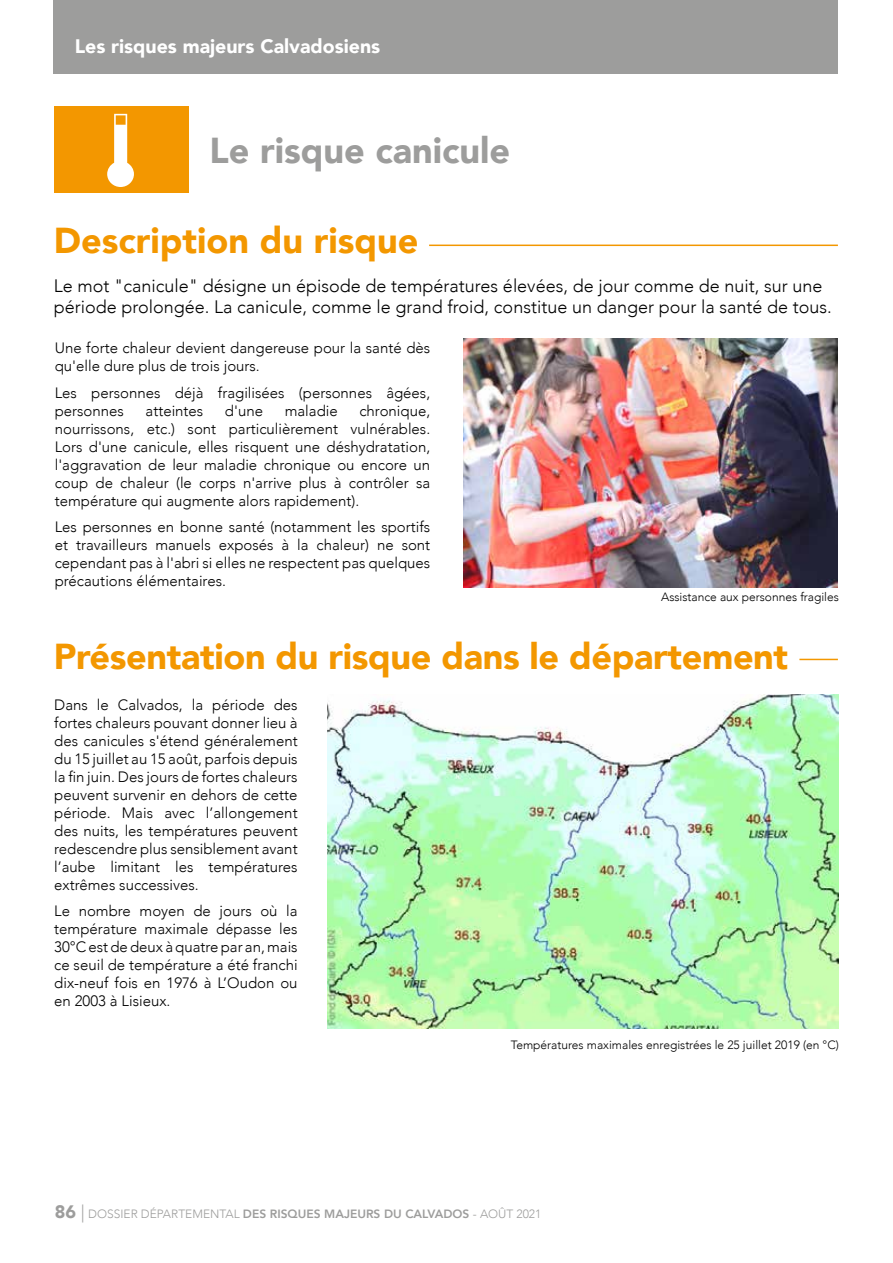
<style>
.page{position:relative;width:893px;height:1263px;background:#fff}
.page>*{position:absolute;margin:0;border:0;box-sizing:border-box;transform-origin:0 0}
.t1{font:900 36px "Avenir";letter-spacing:-.01em;color:#f39700}
.t2{font:900 36px "Avenir";color:#9d9d9c}
.t3{font:900 19.5px "Avenir";color:#fff}
.t4{font:300 18px/21px "Avenir";color:#000}
.t5{font:300 15px/18px "Avenir";color:#000;text-align:justify}
.t6{font:300 12px "Avenir";color:#000}
.t7{font:300 12px "Avenir";color:#9d9d9c}
.s1{font-weight:900;font-size:18px}
.s2{font-size:18px}
.s3{font-weight:800}
</style>
<div class="page">
<div style="left:55px;top:106px;width:134px;height:87px;background:#f39700"></div>
<svg style="left:107px;top:114px;width:27px;height:73px"></svg>
<div style="left:54px;top:0;width:784px;height:73px;background:#9d9d9c"></div>
<hr style="left:429px;top:245px;width:409px;height:1px;background:#f39700">
<hr style="left:799px;top:659px;width:39px;height:1px;background:#f39700">
<img style="left:327px;top:695px;width:512px;height:334px">
<img style="left:463px;top:338px;width:375px;height:250px">
<h2 class="t3" style="left:75px;top:30px;width:307px">Les risques majeurs Calvadosiens</h2>
<h1 class="t2" style="left:209px;top:120px;width:302px">Le risque canicule</h1>
<h1 class="t1" style="left:54px;top:209px;width:366px">Description du risque</h1>
<p class="t4" style="left:54px;top:275px;width:780px">Le mot "canicule" désigne un épisode de températures élevées, de jour comme de nuit, sur une période prolongée. La canicule, comme le grand froid, constitue un danger pour la santé de tous.</p>
<p class="t5" style="left:55px;top:339px;width:377px">Une forte chaleur devient dangereuse pour la santé dès qu'elle dure plus de trois jours.</p>
<p class="t5" style="left:55px;top:383px;width:377px">Les personnes déjà fragilisées (personnes âgées, personnes</p>
<p class="t5" style="left:55px;top:401px;width:377px;text-indent:305px">chronique, nourrissons, etc.) sont particulièrement vulnérables.<br>Lors d'une canicule, elles risquent une déshydratation, l'aggravation de leur maladie chronique ou encore un coup de chaleur (le corps n'arrive plus à contrôler sa température qui augmente alors rapidement).</p>
<p class="t5" style="left:55px;top:518px;width:377px">Les personnes en bonne santé (notamment les sportifs et travailleurs manuels exposés à la chaleur) ne sont cependant pas à l'abri si elles ne respectent pas quelques précautions élémentaires.</p>
<p class="t5" style="left:146px;top:401px;width:59px">atteintes</p>
<p class="t5" style="left:225px;top:401px;width:40px">d'une</p>
<p class="t5" style="left:285px;top:401px;width:55px">maladie</p>
<p class="t6" style="left:661px;top:589px;width:179px">Assistance aux personnes fragiles</p>
<h1 class="t1" style="left:54px;top:625px;width:736px">Présentation du risque dans le département</h1>
<p class="t5" style="left:54px;top:696px;width:245px">Dans le Calvados, la période des fortes chaleurs pouvant donner lieu à des canicules s'étend généralement du 15 juillet au 15 août, parfois depuis la fin juin. Des jours de fortes chaleurs peuvent survenir en dehors de cette période. Mais avec l’allongement des nuits, les températures peuvent redescendre plus sensiblement avant l’aube limitant les températures extrêmes successives.</p>
<p class="t5" style="left:54px;top:902px;width:245px">Le nombre moyen de jours où la température maximale dépasse les 30°C est de deux à quatre par an, mais ce seuil de température a été franchi dix-neuf fois en 1976 à L’Oudon ou en 2003 à Lisieux.</p>
<p class="t6" style="left:511px;top:1037px;width:330px">Températures maximales enregistrées le 25 juillet 2019 (en °C)</p>
<p class="t7" style="left:55px;top:1206px;width:488px"><span class="s1">86</span> <span class="s2">|</span> DOSSIER DÉPARTEMENTAL <span class="s3">DES RISQUES MAJEURS DU CALVADOS</span> - AOÛT 2021</p>
</div>
